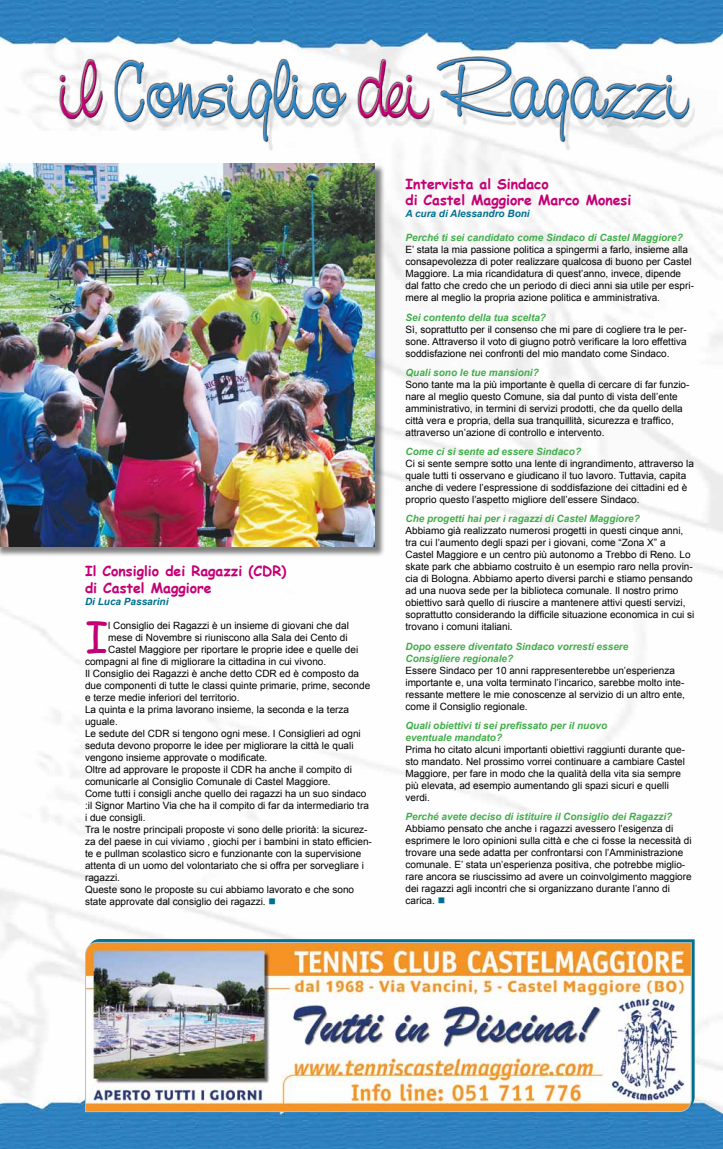
<style>
.page{position:relative;width:723px;height:1149px;background:#fff}
.page>*{position:absolute;margin:0;border:0;box-sizing:border-box;transform-origin:0 0}
.t1{font:42.3px "Comic Sans MS";color:#c40075}
.t2{font:700 14px/16.8px "Comic Sans MS";color:#c40075}
.t3{font:10px/12px "Arial";color:#000}
.t4{font:italic 700 10px/12px "Arial";color:#41ad49}
.t5{font:italic 700 10px "Arial";color:#00708f}
.s1{color:#00708f}
</style>
<div class="page">
<img style="left:0;top:0;width:723px;height:1148px">
<svg style="left:88px;top:938px;width:606px;height:170px"></svg>
<img style="left:85px;top:941px;width:607px;height:171px">
<img style="left:60px;top:57px;width:634px;height:93px">
<div style="left:0;top:164px;width:385px;height:392px;background:#000;opacity:.5"></div>
<img style="left:0;top:163px;width:374px;height:383px">
<h2 class="t2" style="left:85px;top:561px;width:203px">Il Consiglio dei Ragazzi (CDR) di Castel Maggiore</h2>
<p class="t5" style="left:85px;top:594px;width:85px">Di Luca Passarini</p>
<h1 class="t1" style="left:85px;top:606px;width:25px">I</h1>
<p class="t3" style="left:108px;top:619px;width:242px">l Consiglio dei Ragazzi è un insieme di giovani che dal</p>
<p class="t3" style="left:108px;top:631px;width:241px">mese di Novembre si riuniscono alla Sala dei Cento di</p>
<p class="t3" style="left:108px;top:643px;width:252px">Castel Maggiore per riportare le proprie idee e quelle dei</p>
<p class="t3" style="left:85px;top:655px;width:243px">compagni al fine di migliorare la cittadina in cui vivono.</p>
<p class="t3" style="left:85px;top:667px;width:276px">Il Consiglio dei Ragazzi è anche detto CDR ed è composto da</p>
<p class="t3" style="left:85px;top:679px;width:287px">due componenti di tutte le classi quinte primarie, prime, seconde</p>
<p class="t3" style="left:85px;top:691px;width:156px">e terze medie inferiori del territorio.</p>
<p class="t3" style="left:85px;top:703px;width:266px">La quinta e la prima lavorano insieme, la seconda e la terza</p>
<p class="t3" style="left:85px;top:715px;width:34px">uguale.</p>
<p class="t3" style="left:85px;top:727px;width:277px">Le sedute del CDR si tengono ogni mese. I Consiglieri ad ogni</p>
<p class="t3" style="left:85px;top:739px;width:270px">seduta devono proporre le idee per migliorare la città le quali</p>
<p class="t3" style="left:85px;top:751px;width:184px">vengono insieme approvate o modificate.</p>
<p class="t3" style="left:85px;top:763px;width:268px">Oltre ad approvare le proposte il CDR ha anche il compito di</p>
<p class="t3" style="left:85px;top:775px;width:247px">comunicarle al Consiglio Comunale di Castel Maggiore.</p>
<p class="t3" style="left:85px;top:787px;width:283px">Come tutti i consigli anche quello dei ragazzi ha un suo sindaco</p>
<p class="t3" style="left:85px;top:799px;width:285px">:il Signor Martino Via che ha il compito di far da intermediario tra</p>
<p class="t3" style="left:85px;top:811px;width:62px">i due consigli.</p>
<p class="t3" style="left:85px;top:823px;width:284px">Tra le nostre principali proposte vi sono delle priorità: la sicurez-</p>
<p class="t3" style="left:85px;top:835px;width:288px">za del paese in cui viviamo , giochi per i bambini in stato efficien-</p>
<p class="t3" style="left:85px;top:847px;width:278px">te e pullman scolastico sicro e funzionante con la supervisione</p>
<p class="t3" style="left:85px;top:859px;width:280px">attenta di un uomo del volontariato che si offra per sorvegliare i</p>
<p class="t3" style="left:85px;top:871px;width:37px">ragazzi.</p>
<p class="t3" style="left:85px;top:883px;width:271px">Queste sono le proposte su cui abbiamo lavorato e che sono</p>
<p class="t3" style="left:85px;top:895px;width:192px">state approvate dal consiglio dei ragazzi. <span class="s1">■</span></p>
<h2 class="t2" style="left:405px;top:174px;width:227px">Intervista al Sindaco<br>di Castel Maggiore Marco Monesi</h2>
<p class="t5" style="left:405px;top:207px;width:126px">A cura di Alessandro Boni</p>
<p class="t4" style="left:405px;top:232px;width:279px">Perché ti sei candidato come Sindaco di Castel Maggiore?</p>
<p class="t3" style="left:405px;top:244px;width:290px">E’ stata la mia passione politica a spingermi a farlo, insieme alla consapevolezza di poter realizzare qualcosa di buono per Castel Maggiore. La mia ricandidatura di quest’anno, invece, dipende dal fatto che credo che un periodo di dieci anni sia utile per espri&shy;mere al meglio la propria azione politica e amministrativa.</p>
<p class="t4" style="left:405px;top:311px;width:142px">Sei contento della tua scelta?</p>
<p class="t3" style="left:405px;top:323px;width:283px;text-align:justify">Sì, soprattutto per il consenso che mi pare di cogliere tra le per&shy;sone. Attraverso il voto di giugno potrò verificare la loro effettiva soddisfazione nei confronti del mio mandato come Sindaco.</p>
<p class="t4" style="left:405px;top:366px;width:135px">Quali sono le tue mansioni?</p>
<p class="t3" style="left:405px;top:378px;width:286px">Sono tante ma la più importante è quella di cercare di far funzio&shy;nare al meglio questo Comune, sia dal punto di vista dell’ente amministrativo, in termini di servizi prodotti, che da quello della città vera e propria, della sua tranquillità, sicurezza e traffico, attraverso un’azione di controllo e intervento.</p>
<p class="t4" style="left:405px;top:446px;width:177px">Come ci si sente ad essere Sindaco?</p>
<p class="t3" style="left:405px;top:457px;width:290px">Ci si sente sempre sotto una lente di ingrandimento, attraverso la quale tutti ti osservano e giudicano il tuo lavoro. Tuttavia, capita anche di vedere l’espressione di soddisfazione dei cittadini ed è proprio questo l’aspetto migliore dell’essere Sindaco.</p>
<p class="t4" style="left:405px;top:513px;width:236px">Che progetti hai per i ragazzi di Castel Maggiore?</p>
<p class="t3" style="left:405px;top:525px;width:291px">Abbiamo già realizzato numerosi progetti in questi cinque anni, tra cui l’aumento degli spazi per i giovani, come “Zona X” a Castel Maggiore e un centro più autonomo a Trebbo di Reno. Lo skate park che abbiamo costruito è un esempio raro nella provin&shy;cia di Bologna. Abbiamo aperto diversi parchi e stiamo pensando ad una nuova sede per la biblioteca comunale. Il nostro primo obiettivo sarà quello di riuscire a mantenere attivi questi servizi, soprattutto considerando la difficile situazione economica in cui si trovano i comuni italiani.</p>
<p class="t4" style="left:405px;top:640px;width:224px">Dopo essere diventato Sindaco vorresti essere<br>Consigliere regionale?</p>
<p class="t3" style="left:405px;top:664px;width:281px">Essere Sindaco per 10 anni rappresenterebbe un’esperienza importante e, una volta terminato l’incarico, sarebbe molto inte&shy;ressante mettere le mie conoscenze al servizio di un altro ente, come il Consiglio regionale.</p>
<p class="t4" style="left:405px;top:719px;width:203px">Quali obiettivi ti sei prefissato per il nuovo eventuale mandato?</p>
<p class="t3" style="left:405px;top:743px;width:281px">Prima ho citato alcuni importanti obiettivi raggiunti durante que&shy;sto mandato. Nel prossimo vorrei continuare a cambiare Castel Maggiore, per fare in modo che la qualità della vita sia sempre più elevata, ad esempio aumentando gli spazi sicuri e quelli verdi.</p>
<p class="t4" style="left:405px;top:810px;width:268px">Perché avete deciso di istituire il Consiglio dei Ragazzi?</p>
<p class="t3" style="left:405px;top:822px;width:288px">Abbiamo pensato che anche i ragazzi avessero l’esigenza di esprimere le loro opinioni sulla città e che ci fosse la necessità di trovare una sede adatta per confrontarsi con l’Amministrazione comunale. E’ stata un’esperienza positiva, che potrebbe miglio&shy;rare ancora se riuscissimo ad avere un coinvolgimento maggiore dei ragazzi agli incontri che si organizzano durante l’anno di carica. <span class="s1">■</span></p>
</div>
